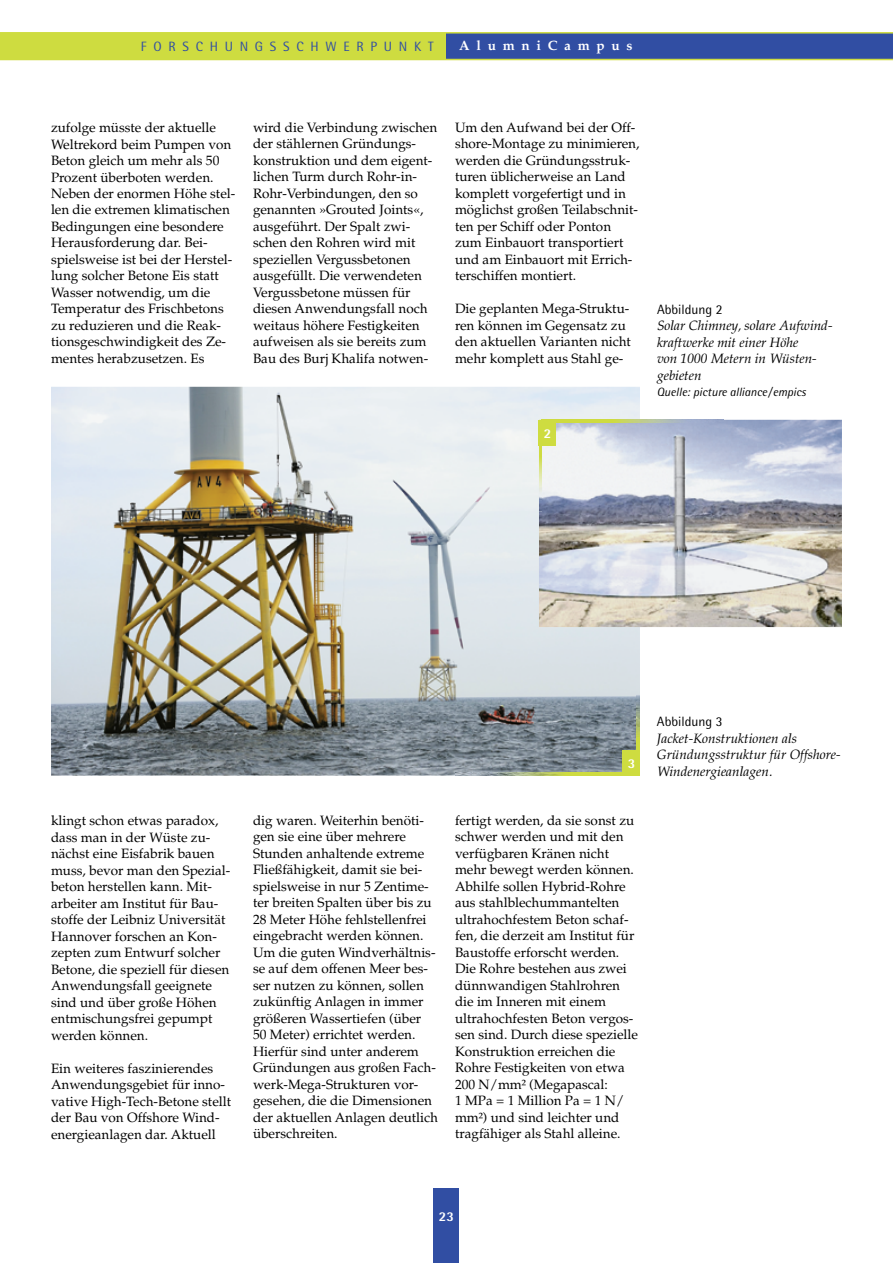
<style>
.page{position:relative;width:893px;height:1263px;background:#fff}
.page>*{position:absolute;margin:0;border:0;box-sizing:border-box;transform-origin:0 0}
.t1{font:13.5px/16.5px "Palatino";color:#000}
.t2{font:italic 13.5px/16.5px "Palatino";color:#000}
.t3{font:13.5px "Rotis Semi Sans";letter-spacing:.5em;color:#314ea3}
.t4{font:13.5px "Rotis Semi Sans";color:#000}
.t5{font:700 13.5px "Palatino";letter-spacing:.5em;color:#fff}
.t6{font:800 13.5px "Rotis Semi Sans";color:#fff}
.t7{font:italic 12px "Rotis Semi Sans";color:#000}
</style>
<div class="page">
<div style="left:434px;top:1188px;width:25px;height:75px;background:#314ea3"></div>
<div style="left:0;top:33px;width:446px;height:27px;background:#cedc40"></div>
<div style="left:446px;top:33px;width:447px;height:27px;background:#314ea3"></div>
<hr style="left:0;top:32px;width:893px;height:2px;background:#cedc40">
<hr style="left:0;top:59px;width:893px;height:1px;background:#cedc40">
<img style="left:51px;top:387px;width:589px;height:389px">
<img style="left:539px;top:420px;width:303px;height:207px">
<img style="left:637px;top:684px;width:3px;height:66px">
<img style="left:455px;top:772px;width:168px;height:4px">
<div style="left:623px;top:750px;width:17px;height:26px;background:#cedc40"></div>
<img style="left:539px;top:446px;width:3px;height:66px">
<img style="left:556px;top:420px;width:168px;height:3px">
<div style="left:539px;top:420px;width:17px;height:26px;background:#cedc40"></div>
<p class="t3" style="left:141px;top:38px;width:294px">FORSCHUNGSSCHWERPUNKT</p>
<p class="t5" style="left:459px;top:37px;width:175px">AlumniCampus</p>
<p class="t1" style="left:51px;top:119px;width:186px">zufolge müsste der aktuelle<br>Weltrekord beim Pumpen von<br>Beton gleich um mehr als 50<br>Prozent überboten werden.<br>Neben der enormen Höhe stel&shy;len die extremen klimatischen<br>Bedingungen eine besondere<br>Herausforderung dar. Bei&shy;spielsweise ist bei der Herstel&shy;lung solcher Betone Eis statt<br>Wasser notwendig, um die<br>Temperatur des Frischbetons zu reduzieren und die Reak&shy;tionsgeschwindigkeit des Ze&shy;mentes herabzusetzen. Es</p>
<p class="t1" style="left:253px;top:119px;width:186px">wird die Verbindung zwischen der stählernen Gründungs&shy;konstruktion und dem eigent&shy;lichen Turm durch Rohr-in-<br>Rohr-Verbindungen, den so genannten »Grouted Joints«, ausgeführt. Der Spalt zwi&shy;schen den Rohren wird mit speziellen Vergussbetonen ausgefüllt. Die verwendeten<br>Vergussbetone müssen für diesen Anwendungsfall noch weitaus höhere Festigkeiten aufweisen als sie bereits zum<br>Bau des Burj Khalifa notwen-</p>
<p class="t1" style="left:455px;top:119px;width:186px">Um den Aufwand bei der Off&shy;shore-Montage zu minimieren, werden die Gründungsstruk&shy;turen üblicherweise an Land komplett vorgefertigt und in möglichst großen Teilabschnit&shy;ten per Schiff oder Ponton zum Einbauort transportiert und am Einbauort mit Errich&shy;terschiffen montiert.</p>
<p class="t1" style="left:455px;top:301px;width:178px">Die geplanten Mega-Struktu&shy;ren können im Gegensatz zu den aktuellen Varianten nicht mehr komplett aus Stahl ge-</p>
<p class="t6" style="left:544px;top:425px;width:9px">2</p>
<p class="t4" style="left:657px;top:301px;width:67px">ABBILDUNG 2</p>
<p class="t2" style="left:657px;top:317px;width:177px">Solar Chimney, solare Aufwind&shy;kraftwerke mit einer Höhe<br>von 1000 Metern in Wüsten&shy;gebieten</p>
<p class="t7" style="left:657px;top:385px;width:151px">Quelle: picture alliance/empics</p>
<p class="t1" style="left:51px;top:812px;width:181px">klingt schon etwas paradox, dass man in der Wüste zu&shy;nächst eine Eisfabrik bauen muss, bevor man den Spezial&shy;beton herstellen kann. Mit&shy;arbeiter am Institut für Bau&shy;stoffe der Leibniz Universität<br>Hannover forschen an Kon&shy;zepten zum Entwurf solcher<br>Betone, die speziell für diesen<br>Anwendungsfall geeignete sind und über große Höhen entmischungsfrei gepumpt werden können.</p>
<p class="t1" style="left:51px;top:1060px;width:182px">Ein weiteres faszinierendes<br>Anwendungsgebiet für inno&shy;vative High-Tech-Betone stellt der Bau von Offshore Wind&shy;energieanlagen dar. Aktuell</p>
<p class="t6" style="left:628px;top:755px;width:9px">3</p>
<p class="t1" style="left:253px;top:812px;width:186px">dig waren. Weiterhin benöti&shy;gen sie eine über mehrere<br>Stunden anhaltende extreme<br>Fließfähigkeit, damit sie bei&shy;spielsweise in nur 5 Zentime&shy;ter breiten Spalten über bis zu<br>28 Meter Höhe fehlstellenfrei eingebracht werden können.<br>Um die guten Windverhältnis&shy;se auf dem offenen Meer bes&shy;ser nutzen zu können, sollen zukünftig Anlagen in immer größeren Wassertiefen (über<br>50 Meter) errichtet werden.<br>Hierfür sind unter anderem<br>Gründungen aus großen Fach&shy;werk-Mega-Strukturen vor&shy;gesehen, die die Dimensionen der aktuellen Anlagen deutlich überschreiten.</p>
<p class="t1" style="left:455px;top:812px;width:184px">fertigt werden, da sie sonst zu schwer werden und mit den verfügbaren Kränen nicht mehr bewegt werden können.<br>Abhilfe sollen Hybrid-Rohre aus stahlblechummantelten ultrahochfestem Beton schaf&shy;fen, die derzeit am Institut für<br>Baustoffe erforscht werden.<br>Die Rohre bestehen aus zwei dünnwandigen Stahlrohren die im Inneren mit einem ultrahochfesten Beton vergos&shy;sen sind. Durch diese spezielle<br>Konstruktion erreichen die<br>Rohre Festigkeiten von etwa<br>200 N/mm² (Megapascal:<br>1 MPa = 1 Million Pa = 1 N/ mm²) und sind leichter und tragfähiger als Stahl alleine.</p>
<p class="t4" style="left:657px;top:713px;width:67px">ABBILDUNG 3</p>
<p class="t2" style="left:657px;top:730px;width:185px">Jacket-Konstruktionen als<br>Gründungsstruktur für Offshore-<br>Windenergieanlagen.</p>
<p class="t6" style="left:439px;top:1208px;width:17px">23</p>
</div>
